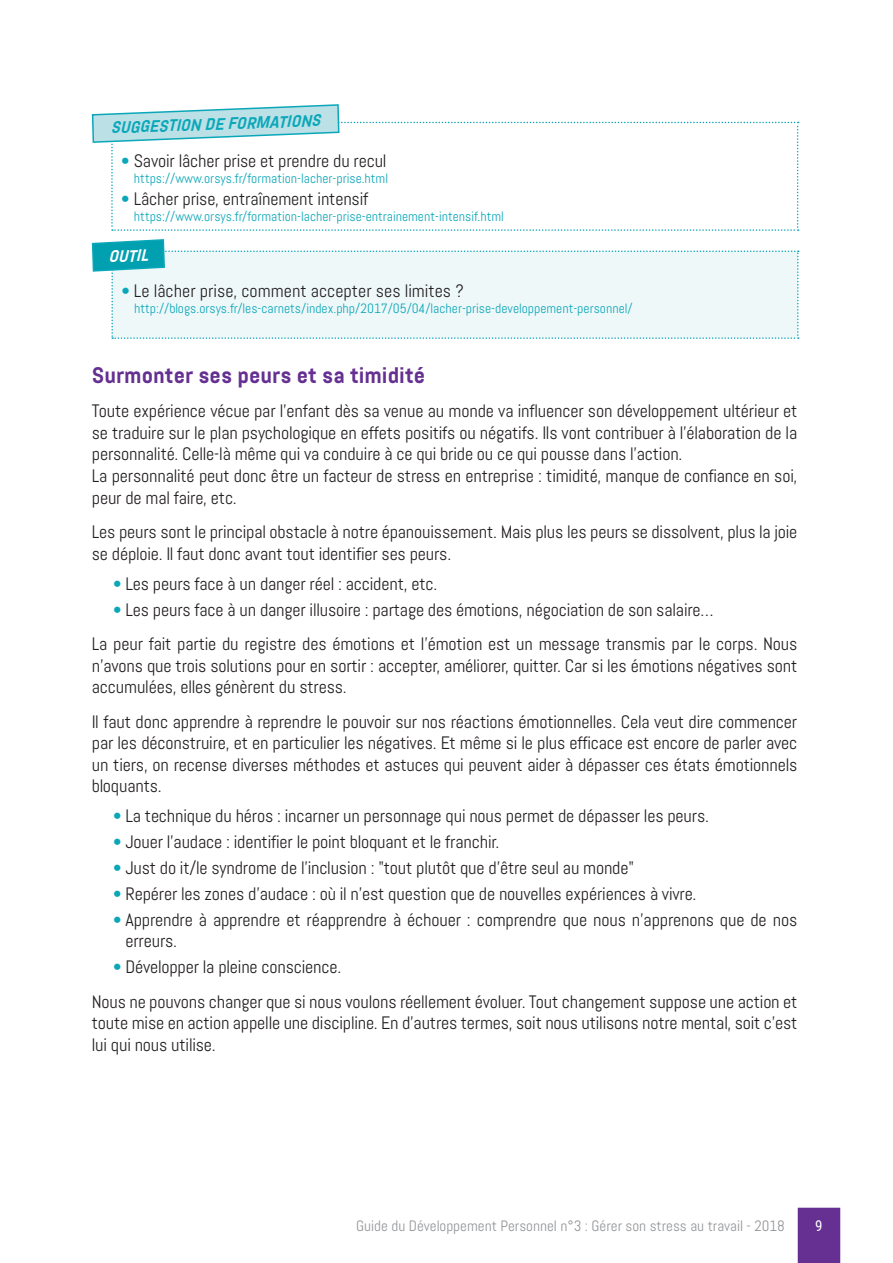
<style>
.page{position:relative;width:893px;height:1263px;background:#fff}
.page>*{position:absolute;margin:0;border:0;box-sizing:border-box;transform-origin:0 0}
.t1{font:700 22.5px "Abel Pro";color:#653091}
.t2{font:18px/21.6px "Abel Pro";letter-spacing:-.01em;color:#231f20;text-align:justify}
.t3{font:italic 700 16.5px "Abel Pro";color:#0aa7b9}
.t4{font:italic 700 16.5px "Abel Pro";color:#fff}
.t5{font:15px "Abel Pro";color:#939598}
.t6{font:15px "Roboto Condensed";color:#fff}
.t7{font:13.5px "Abel Pro";color:#0aa7b9}
.s1{color:#0aa7b9}
</style>
<div class="page">
<div style="left:798px;top:1208px;width:42px;height:55px;background:#653091"></div>
<svg style="left:91px;top:104px;width:708px;height:127px"></svg>
<svg style="left:91px;top:239px;width:708px;height:100px"></svg>
<p class="t3" style="left:110px;top:116px;width:211px;rotate:-2deg">SUGGESTION DE FORMATIONS</p>
<p class="t2" style="left:121px;top:150px;width:267px"><span class="s1">•</span> Savoir lâcher prise et prendre du recul</p>
<p class="t7" style="left:134px;top:170px;width:256px">https://www.orsys.fr/formation-lacher-prise.html</p>
<p class="t2" style="left:121px;top:188px;width:249px"><span class="s1">•</span> Lâcher prise, entraînement intensif</p>
<p class="t7" style="left:134px;top:208px;width:371px">https://www.orsys.fr/formation-lacher-prise-entrainement-intensif.html</p>
<p class="t4" style="left:108px;top:245px;width:41px;rotate:-2deg">OUTIL</p>
<p class="t2" style="left:121px;top:280px;width:344px"><span class="s1">•</span> Le lâcher prise, comment accepter ses limites ?</p>
<p class="t7" style="left:134px;top:299px;width:500px">http://blogs.orsys.fr/les-carnets/index.php/2017/05/04/lacher-prise-developpement-personnel/</p>
<p class="t1" style="left:92px;top:359px;width:335px">Surmonter ses peurs et sa timidité</p>
<p class="t2" style="left:92px;top:400px;width:707px">Toute expérience vécue par l’enfant dès sa venue au monde va influencer son développement ultérieur et se traduire sur le plan psychologique en effets positifs ou négatifs. Ils vont contribuer à l’élaboration de la personnalité. Celle-là même qui va conduire à ce qui bride ou ce qui pousse dans l’action.</p>
<p class="t2" style="left:92px;top:465px;width:707px">La personnalité peut donc être un facteur de stress en entreprise : timidité, manque de confiance en soi, peur de mal faire, etc.</p>
<p class="t2" style="left:92px;top:521px;width:707px">Les peurs sont le principal obstacle à notre épanouissement. Mais plus les peurs se dissolvent, plus la joie se déploie. Il faut donc avant tout identifier ses peurs.</p>
<p class="t2" style="left:113px;top:573px;width:326px"><span class="s1">•</span> Les peurs face à un danger réel : accident, etc.</p>
<p class="t2" style="left:113px;top:599px;width:602px"><span class="s1">•</span> Les peurs face à un danger illusoire : partage des émotions, négociation de son salaire…</p>
<p class="t2" style="left:92px;top:633px;width:707px">La peur fait partie du registre des émotions et l’émotion est un message transmis par le corps. Nous n’avons que trois solutions pour en sortir : accepter, améliorer, quitter. Car si les émotions négatives sont accumulées, elles génèrent du stress.</p>
<p class="t2" style="left:92px;top:711px;width:707px">Il faut donc apprendre à reprendre le pouvoir sur nos réactions émotionnelles. Cela veut dire commencer par les déconstruire, et en particulier les négatives. Et même si le plus efficace est encore de parler avec un tiers, on recense diverses méthodes et astuces qui peuvent aider à dépasser ces états émotionnels bloquants.</p>
<p class="t2" style="left:113px;top:805px;width:597px"><span class="s1">•</span> La technique du héros : incarner un personnage qui nous permet de dépasser les peurs.</p>
<p class="t2" style="left:113px;top:831px;width:388px"><span class="s1">•</span> Jouer l’audace : identifier le point bloquant et le franchir.</p>
<p class="t2" style="left:113px;top:857px;width:522px"><span class="s1">•</span> Just do it/le syndrome de l’inclusion : "tout plutôt que d’être seul au monde"</p>
<p class="t2" style="left:113px;top:883px;width:585px"><span class="s1">•</span> Repérer les zones d’audace : où il n’est question que de nouvelles expériences à vivre.</p>
<p class="t2" style="left:125px;top:909px;width:673px;text-indent:-12px"><span class="s1">•</span> Apprendre à apprendre et réapprendre à échouer : comprendre que nous n’apprenons que de nos erreurs.</p>
<p class="t2" style="left:113px;top:956px;width:230px"><span class="s1">•</span> Développer la pleine conscience.</p>
<p class="t2" style="left:92px;top:991px;width:707px">Nous ne pouvons changer que si nous voulons réellement évoluer. Tout changement suppose une action et toute mise en action appelle une discipline. En d’autres termes, soit nous utilisons notre mental, soit c’est lui qui nous utilise.</p>
<p class="t5" style="left:356px;top:1216px;width:430px">Guide du Développement Personnel n°3 : Gérer son stress au travail - 2018</p>
<p class="t6" style="left:815px;top:1215px;width:9px">9</p>
</div>
